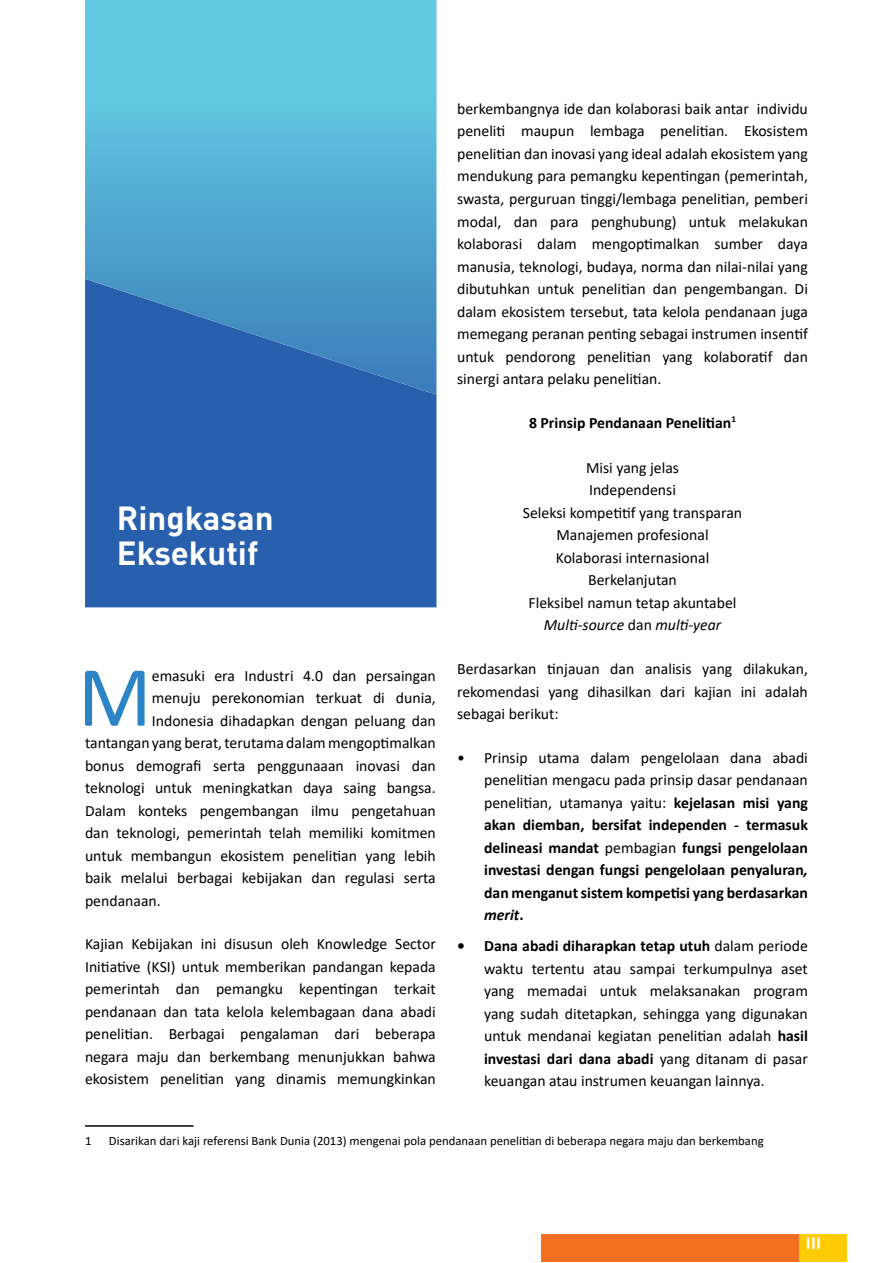
<style>
.page{position:relative;width:893px;height:1263px;background:#fff}
.page>*{position:absolute;margin:0;border:0;box-sizing:border-box;transform-origin:0 0}
.t1{font:86.7px "Calibri";color:#2a84c6}
.t2{font:700 33px/35.5px "DIN Pro";color:#fff}
.t3{font:700 16.5px "DIN Pro";color:#fff}
.t4{font:15.75px/22.5px "Calibri";color:#000;text-align:justify}
.t5{font:700 15.75px/22.5px "Calibri";color:#000;text-align:justify}
.t6{font:12.75px "Calibri";color:#000}
.s1{font-style:italic}
.s2{font-weight:400}
.s3{font-weight:700}
</style>
<div class="page">
<div style="left:541px;top:1234px;width:305px;height:28px;background:#f36f21"></div>
<div style="left:799px;top:1234px;width:47px;height:28px;background:#ffcb05"></div>
<div style="left:85px;top:395px;width:351px;height:212px;background:#2960ad"></div>
<svg style="left:85px;top:0;width:351px;height:395px;background:#4ea5cf"></svg>
<hr style="left:85px;top:1125px;width:108px;height:2px;background:#000">
<h2 class="t2" style="left:117px;top:496px;width:158px">Ringkasan<br>Eksekutif</h2>
<h1 class="t1" style="left:78px;top:636px;width:76px">M</h1>
<p class="t4" style="left:152px;top:664px;width:285px">emasuki era Industri 4.0 dan persaingan</p>
<p class="t4" style="left:152px;top:686px;width:285px">menuju perekonomian terkuat di dunia,</p>
<p class="t4" style="left:152px;top:709px;width:285px">Indonesia dihadapkan dengan peluang dan</p>
<p class="t4" style="left:85px;top:731px;width:352px">tantangan yang berat, terutama dalam mengoptimalkan</p>
<p class="t4" style="left:85px;top:754px;width:352px">bonus demografi serta penggunaaan inovasi dan</p>
<p class="t4" style="left:85px;top:776px;width:352px">teknologi untuk meningkatkan daya saing bangsa.</p>
<p class="t4" style="left:85px;top:799px;width:352px">Dalam konteks pengembangan ilmu pengetahuan</p>
<p class="t4" style="left:85px;top:821px;width:352px">dan teknologi, pemerintah telah memiliki komitmen</p>
<p class="t4" style="left:85px;top:844px;width:352px">untuk membangun ekosistem penelitian yang lebih</p>
<p class="t4" style="left:85px;top:866px;width:352px">baik melalui berbagai kebijakan dan regulasi serta</p>
<p class="t4" style="left:85px;top:889px;width:77px">pendanaan.</p>
<p class="t4" style="left:85px;top:932px;width:352px">Kajian Kebijakan ini disusun oleh Knowledge Sector Initiative (KSI) untuk memberikan pandangan kepada pemerintah dan pemangku kepentingan terkait pendanaan dan tata kelola kelembagaan dana abadi penelitian. Berbagai pengalaman dari beberapa negara maju dan berkembang menunjukkan bahwa ekosistem penelitian yang dinamis memungkinkan</p>
<p class="t4" style="left:457px;top:97px;width:352px">berkembangnya ide dan kolaborasi baik antar individu peneliti maupun lembaga penelitian. Ekosistem penelitian dan inovasi yang ideal adalah ekosistem yang mendukung para pemangku kepentingan (pemerintah, swasta, perguruan tinggi/lembaga penelitian, pemberi modal, dan para penghubung) untuk melakukan kolaborasi dalam mengoptimalkan sumber daya manusia, teknologi, budaya, norma dan nilai-nilai yang dibutuhkan untuk penelitian dan pengembangan. Di dalam ekosistem tersebut, tata kelola pendanaan juga memegang peranan penting sebagai instrumen insentif untuk pendorong penelitian yang kolaboratif dan sinergi antara pelaku penelitian.</p>
<p class="t5" style="left:529px;top:411px;width:209px">8 Prinsip Pendanaan Penelitian<sup>1</sup></p>
<p class="t4" style="left:523px;top:456px;width:221px;text-align:center">Misi yang jelas<br>Independensi<br>Seleksi kompetitif yang transparan<br>Manajemen profesional<br>Kolaborasi internasional<br>Berkelanjutan<br>Fleksibel namun tetap akuntabel<br><span class="s1">Multi-source</span> dan <span class="s1">multi-year</span></p>
<p class="t4" style="left:457px;top:657px;width:352px">Berdasarkan tinjauan dan analisis yang dilakukan, rekomendasi yang dihasilkan dari kajian ini adalah sebagai berikut:</p>
<p class="t5" style="left:484px;top:746px;width:325px;text-indent:-27px"><span class="s2">• Prinsip utama dalam pengelolaan dana abadi penelitian mengacu pada prinsip dasar pendanaan penelitian, utamanya yaitu:</span> kejelasan misi yang akan diemban, bersifat independen - termasuk delineasi mandat <span class="s2">pembagian</span> fungsi pengelolaan investasi dengan fungsi pengelolaan penyaluran<span class="s1">, </span>dan menganut sistem kompetisi yang berdasarkan <span class="s1">merit</span>.</p>
<p class="t4" style="left:484px;top:934px;width:325px;text-indent:-27px"><span class="s3">• Dana abadi diharapkan tetap utuh</span> dalam periode waktu tertentu atau sampai terkumpulnya aset yang memadai untuk melaksanakan program yang sudah ditetapkan, sehingga yang digunakan untuk mendanai kegiatan penelitian adalah <span class="s3">hasil investasi dari dana abadi</span> yang ditanam di pasar keuangan atau instrumen keuangan lainnya.</p>
<p class="t6" style="left:85px;top:1132px;width:8px">1</p>
<p class="t6" style="left:109px;top:1132px;width:656px">Disarikan dari kaji referensi Bank Dunia (2013) mengenai pola pendanaan penelitian di beberapa negara maju dan berkembang</p>
<p class="t3" style="left:806px;top:1229px;width:6px">iii</p>
</div>
